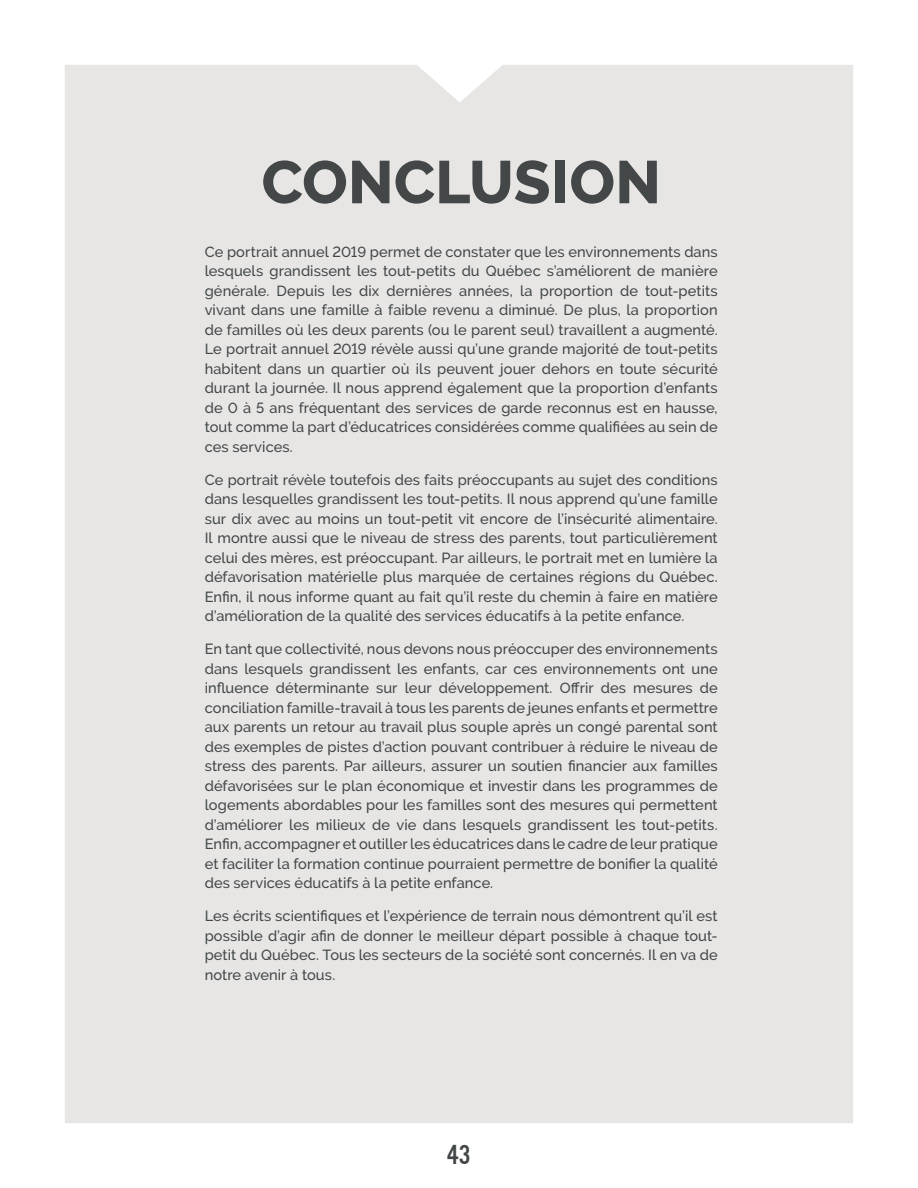
<style>
.page{position:relative;width:918px;height:1188px;background:#fff}
.page>*{position:absolute;margin:0;border:0;box-sizing:border-box;transform-origin:0 0}
.t1{font:800 60px "Raleway";letter-spacing:.005em;color:#434747}
.t2{font:28.5px "Alternate Got No 3 D";color:#434747}
.TXT_regulier{font:500 14.7px/19.5px "Raleway";letter-spacing:.005em;color:#434747;text-align:justify}
</style>
<div class="page">
<div style="left:65px;top:65px;width:788px;height:1058px;background:#e7e6e5"></div>
<h1 class="t1" style="left:262px;top:148px;width:401px">CONCLUSION</h1>
<p class="TXT_regulier" style="left:205px;top:242px;width:515px">Ce portrait annuel 2019 permet de constater que les environnements dans lesquels grandissent les tout-petits du Québec s’améliorent de manière générale. Depuis les dix dernières années, la proportion de tout-petits vivant dans une famille à faible revenu a diminué. De plus, la proportion de familles où les deux parents (ou le parent seul) travaillent a augmenté.<br>Le portrait annuel 2019 révèle aussi qu’une grande majorité de tout-petits habitent dans un quartier où ils peuvent jouer dehors en toute sécurité durant la journée. Il nous apprend également que la proportion d’enfants de 0 à 5 ans fréquentant des services de garde reconnus est en hausse, tout comme la part d’éducatrices considérées comme qualifiées au sein de ces services.</p>
<p class="TXT_regulier" style="left:205px;top:470px;width:515px">Ce portrait révèle toutefois des faits préoccupants au sujet des conditions dans lesquelles grandissent les tout-petits. Il nous apprend qu’une famille sur dix avec au moins un tout-petit vit encore de l’insécurité alimentaire.<br>Il montre aussi que le niveau de stress des parents, tout particulièrement celui des mères, est préoccupant. Par ailleurs, le portrait met en lumière la défavorisation matérielle plus marquée de certaines régions du Québec.<br>Enfin, il nous informe quant au fait qu’il reste du chemin à faire en matière d’amélioration de la qualité des services éducatifs à la petite enfance.</p>
<p class="TXT_regulier" style="left:205px;top:639px;width:515px">En tant que collectivité, nous devons nous préoccuper des environnements dans lesquels grandissent les enfants, car ces environnements ont une influence déterminante sur leur développement. Offrir des mesures de conciliation famille-travail à tous les parents de jeunes enfants et permettre aux parents un retour au travail plus souple après un congé parental sont des exemples de pistes d’action pouvant contribuer à réduire le niveau de stress des parents. Par ailleurs, assurer un soutien financier aux familles défavorisées sur le plan économique et investir dans les programmes de logements abordables pour les familles sont des mesures qui permettent d’améliorer les milieux de vie dans lesquels grandissent les tout-petits.<br>Enfin, accompagner et outiller les éducatrices dans le cadre de leur pratique et faciliter la formation continue pourraient permettre de bonifier la qualité des services éducatifs à la petite enfance.</p>
<p class="TXT_regulier" style="left:205px;top:906px;width:515px">Les écrits scientifiques et l’expérience de terrain nous démontrent qu’il est possible d’agir afin de donner le meilleur départ possible à chaque tout&shy;petit du Québec. Tous les secteurs de la société sont concernés. Il en va de notre avenir à tous.</p>
<h2 class="t2" style="left:447px;top:1140px;width:25px">43</h2>
</div>
